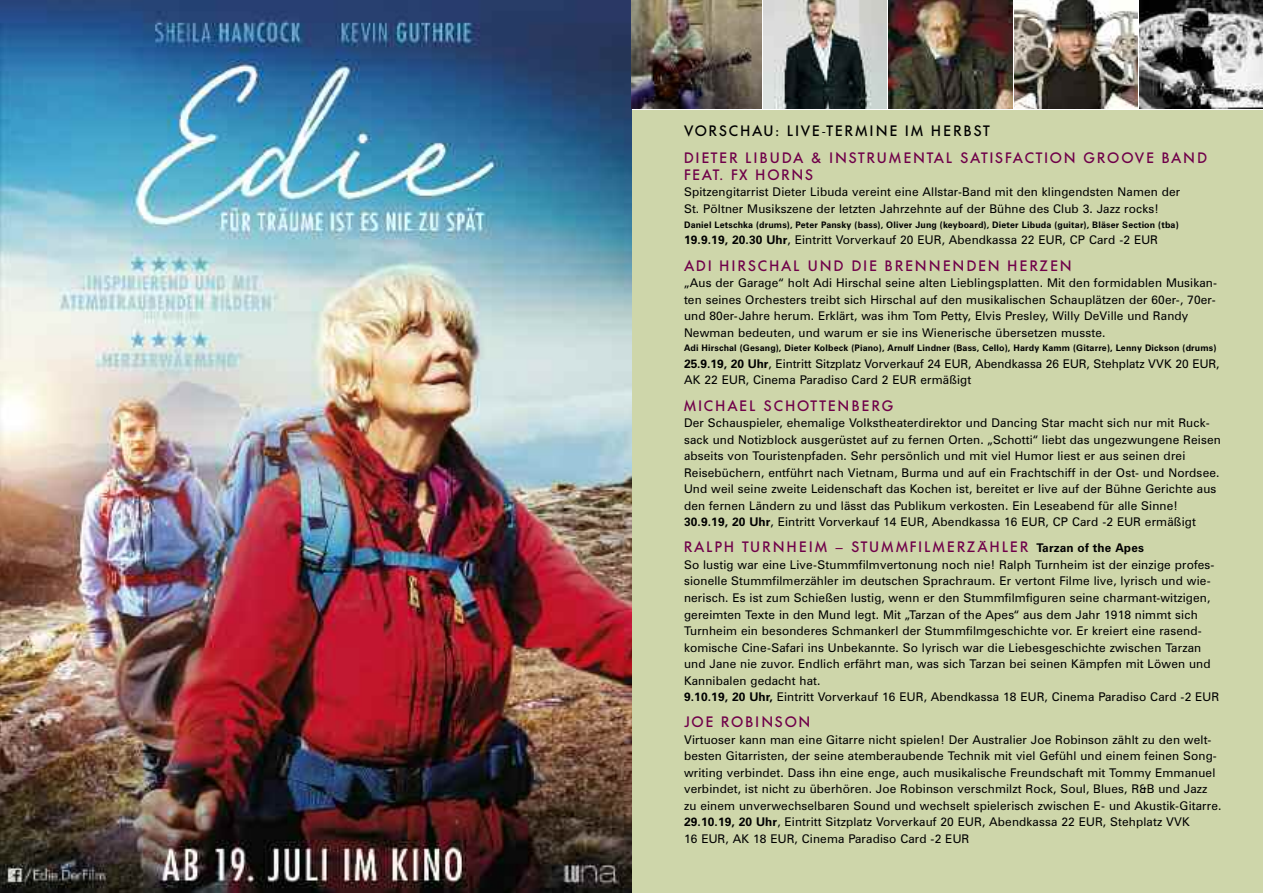
<style>
.page{position:relative;width:1263px;height:893px;background:#fff}
.page>*{position:absolute;margin:0;border:0;box-sizing:border-box;transform-origin:0 0}
.t1{font:500 15px/17.2px "Futura BQ";letter-spacing:.115em;color:#6f0049}
.t2{font:500 15px "Futura BQ";letter-spacing:.135em;color:#6f0049}
.t3{font:500 15px "Futura BQ";letter-spacing:.155em;color:#6f0049}
.t4{font:500 15px "Futura BQ";letter-spacing:.115em;color:#000}
.t5{font:12px/16.5px "Zurich BT";letter-spacing:.01em;color:#000}
.t6{font:700 9px "Zurich BT";letter-spacing:.015em;color:#000}
.s1{font-weight:700}
.s2{font-family:"Zurich BT";font-weight:700;font-size:12px;color:#000}
</style>
<div class="page">
<div style="left:631px;top:111px;width:632px;height:782px;background:#ced6aa"></div>
<img style="left:0;top:0;width:631px;height:893px">
<img style="left:631px;top:0;width:130px;height:108px">
<img style="left:763px;top:0;width:124px;height:108px">
<img style="left:889px;top:0;width:123px;height:108px">
<img style="left:1014px;top:0;width:123px;height:108px">
<img style="left:1140px;top:0;width:123px;height:108px">
<p class="t4" style="left:684px;top:123px;width:308px">VORSCHAU: LIVE-TERMINE IM HERBST</p>
<p class="t1" style="left:684px;top:149px;width:525px">DIETER LIBUDA &amp; INSTRUMENTAL SATISFACTION GROOVE BAND<br>FEAT. FX HORNS</p>
<p class="t5" style="left:684px;top:185px;width:498px">Spitzengitarrist Dieter Libuda vereint eine Allstar-Band mit den klingendsten Namen der<br>St. Pöltner Musikszene der letzten Jahrzehnte auf der Bühne des Club 3. Jazz rocks!</p>
<p class="t6" style="left:684px;top:221px;width:496px">Daniel Letschka (drums), Peter Pansky (bass), Oliver Jung (keyboard), Dieter Libuda (guitar), Bläser Section (tba)</p>
<p class="t5" style="left:684px;top:233px;width:475px"><span class="s1">19.9.19, 20.30 Uhr</span>, Eintritt Vorverkauf 20 EUR, Abendkassa 22 EUR, CP Card -2 EUR</p>
<p class="t3" style="left:684px;top:257px;width:389px">ADI HIRSCHAL UND DIE BRENNENDEN HERZEN</p>
<p class="t5" style="left:684px;top:276px;width:535px">„Aus der Garage“ holt Adi Hirschal seine alten Lieblingsplatten. Mit den formidablen Musikan&shy;ten seines Orchesters treibt sich Hirschal auf den musikalischen Schauplätzen der 60er-, 70er&shy;und 80er-Jahre herum. Erklärt, was ihm Tom Petty, Elvis Presley, Willy DeVille und Randy Newman bedeuten, und warum er sie ins Wienerische übersetzen musste.</p>
<p class="t6" style="left:684px;top:345px;width:534px">Adi Hirschal (Gesang), Dieter Kolbeck (Piano), Arnulf Lindner (Bass, Cello), Hardy Kamm (Gitarre), Lenny Dickson (drums)</p>
<p class="t5" style="left:684px;top:357px;width:537px"><span class="s1">25.9.19, 20 Uhr</span>, Eintritt Sitzplatz Vorverkauf 24 EUR, Abendkassa 26 EUR, Stehplatz VVK 20 EUR,<br>AK 22 EUR, Cinema Paradiso Card 2 EUR ermäßigt</p>
<p class="t2" style="left:684px;top:397px;width:211px">MICHAEL SCHOTTENBERG</p>
<p class="t5" style="left:684px;top:416px;width:538px">Der Schauspieler, ehemalige Volkstheaterdirektor und Dancing Star macht sich nur mit Ruck&shy;sack und Notizblock ausgerüstet auf zu fernen Orten. „Schotti“ liebt das ungezwungene Reisen abseits von Touristenpfaden. Sehr persönlich und mit viel Humor liest er aus seinen drei Reisebüchern, entführt nach Vietnam, Burma und auf ein Frachtschiff in der Ost- und Nordsee.<br>Und weil seine zweite Leidenschaft das Kochen ist, bereitet er live auf der Bühne Gerichte aus den fernen Ländern zu und lässt das Publikum verkosten. Ein Leseabend für alle Sinne!<br><span class="s1">30.9.19, 20 Uhr</span>, Eintritt Vorverkauf 14 EUR, Abendkassa 16 EUR, CP Card -2 EUR ermäßigt</p>
<p class="t2" style="left:684px;top:539px;width:461px">RALPH TURNHEIM – STUMMFILMERZÄHLER <span class="s2">Tarzan of the Apes</span></p>
<p class="t5" style="left:684px;top:558px;width:537px">So lustig war eine Live-Stummfilmvertonung noch nie! Ralph Turnheim ist der einzige profes&shy;sionelle Stummfilmerzähler im deutschen Sprachraum. Er vertont Filme live, lyrisch und wie&shy;nerisch. Es ist zum Schießen lustig, wenn er den Stummfilmfiguren seine charmant-witzigen, gereimten Texte in den Mund legt. Mit „Tarzan of the Apes“ aus dem Jahr 1918 nimmt sich Turnheim ein besonderes Schmankerl der Stummfilmgeschichte vor. Er kreiert eine rasend&shy;komische Cine-Safari ins Unbekannte. So lyrisch war die Liebesgeschichte zwischen Tarzan und Jane nie zuvor. Endlich erfährt man, was sich Tarzan bei seinen Kämpfen mit Löwen und Kannibalen gedacht hat.<br><span class="s1">9.10.19, 20 Uhr,</span> Eintritt Vorverkauf 16 EUR, Abendkassa 18 EUR, Cinema Paradiso Card -2 EUR</p>
<p class="t1" style="left:684px;top:713px;width:128px">JOE ROBINSON</p>
<p class="t5" style="left:684px;top:732px;width:539px">Virtuoser kann man eine Gitarre nicht spielen! Der Australier Joe Robinson zählt zu den welt&shy;besten Gitarristen, der seine atemberaubende Technik mit viel Gefühl und einem feinen Song&shy;writing verbindet. Dass ihn eine enge, auch musikalische Freundschaft mit Tommy Emmanuel verbindet, ist nicht zu überhören. Joe Robinson verschmilzt Rock, Soul, Blues, R&amp;B und Jazz zu einem unverwechselbaren Sound und wechselt spielerisch zwischen E- und Akustik-Gitarre.<br><span class="s1">29.10.19, 20 Uhr</span>, Eintritt Sitzplatz Vorverkauf 20 EUR, Abendkassa 22 EUR, Stehplatz VVK<br>16 EUR, AK 18 EUR, Cinema Paradiso Card -2 EUR</p>
</div>
